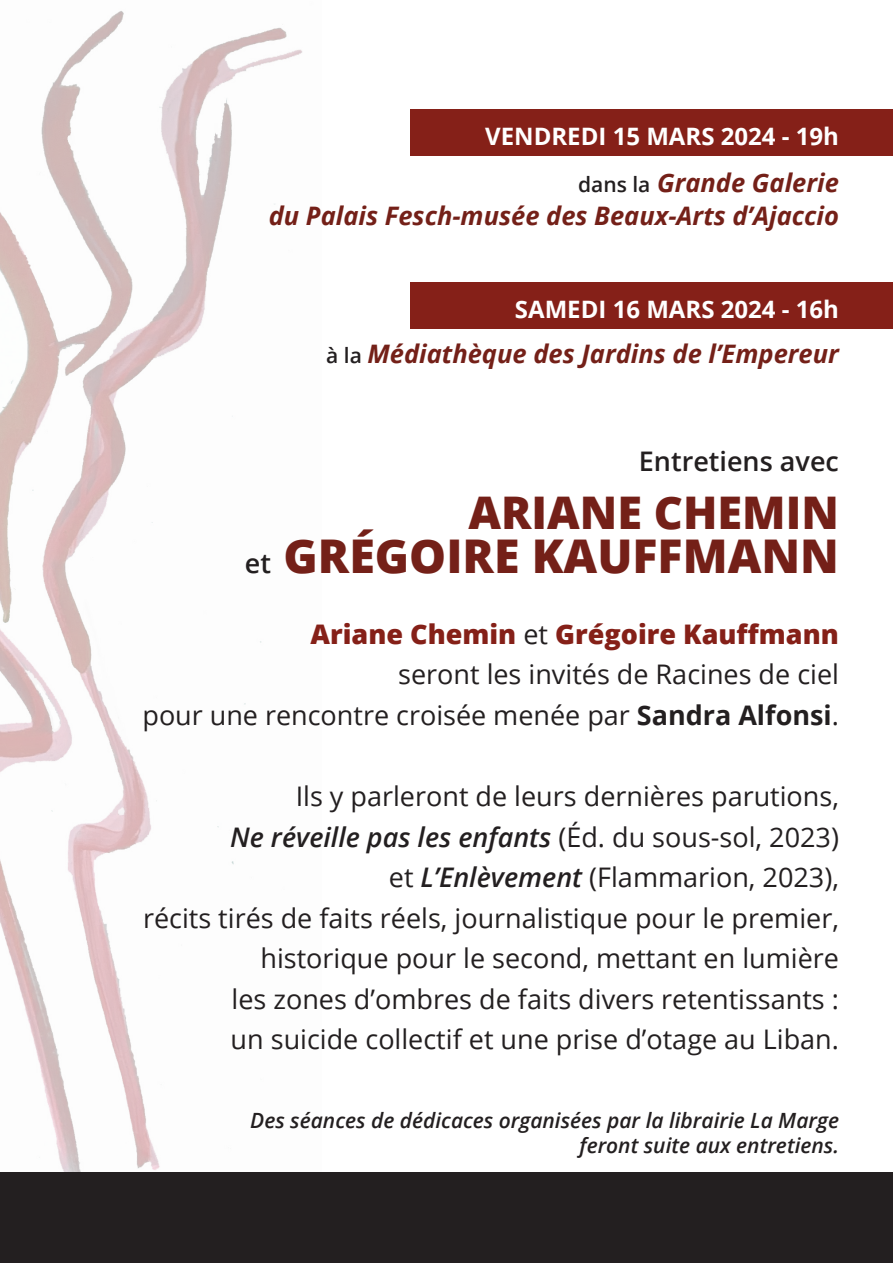
<style>
.page{position:relative;width:893px;height:1263px;background:#fff}
.page>*{position:absolute;margin:0;border:0;box-sizing:border-box;transform-origin:0 0}
.t1{font:800 46.5px "Open Sans";color:#742018}
.t2{font:800 45px "Open Sans";color:#742018}
.t3{font:27px/40.5px "Open Sans";color:#231f20;text-align:right}
.t4{font:italic 600 27px "Open Sans";color:#231f20}
.t5{font:600 27px "Open Sans";color:#231f20}
.t6{font:italic 700 25.5px "Open Sans";color:#742018}
.t7{font:700 24px "Open Sans";color:#fff}
.t8{font:italic 600 21px "Open Sans";color:#231f20}
.s1{font-weight:600;font-style:normal;font-size:21px;color:#231f20}
.s2{font-weight:600;font-size:27px;color:#231f20}
.s3{font-weight:800;color:#852018}
.s4{font-weight:700}
.s5{font-weight:400;font-style:normal}
.s6{font-weight:600;font-style:italic}
</style>
<div class="page">
<img style="left:0;top:11px;width:302px;height:1161px">
<div style="left:410px;top:109px;width:483px;height:46px;background:#852018"></div>
<div style="left:410px;top:282px;width:483px;height:47px;background:#852018"></div>
<div style="left:0;top:1172px;width:893px;height:91px;background:#231f20"></div>
<p class="t7" style="left:485px;top:120px;width:355px">VENDREDI 15 MARS 2024 - 19h</p>
<p class="t6" style="left:578px;top:165px;width:262px"><span class="s1">dans la</span> Grande Galerie</p>
<p class="t6" style="left:269px;top:197px;width:572px">du Palais Fesch-musée des Beaux-Arts d’Ajaccio</p>
<p class="t7" style="left:515px;top:293px;width:326px">SAMEDI 16 MARS 2024 - 16h</p>
<p class="t6" style="left:326px;top:336px;width:514px"><span class="s1">à la</span> Médiathèque des Jardins de l’Empereur</p>
<p class="t5" style="left:639px;top:443px;width:202px">Entretiens avec</p>
<p class="t2" style="left:468px;top:478px;width:372px">ARIANE CHEMIN</p>
<p class="t1" style="left:245px;top:521px;width:596px"><span class="s2">et</span> GRÉGOIRE KAUFFMANN</p>
<p class="t3" style="left:311px;top:613px;width:530px"><span class="s3">Ariane Chemin</span> et <span class="s3">Grégoire Kauffmann </span>seront les invités de Racines de ciel</p>
<p class="t3" style="left:142px;top:694px;width:698px">pour une rencontre croisée menée par <span class="s4">Sandra Alfonsi</span>.</p>
<p class="t3" style="left:296px;top:775px;width:545px">Ils y parleront de leurs dernières parutions,</p>
<p class="t4" style="left:230px;top:818px;width:610px">Ne réveille pas les enfants <span class="s5">(Éd. du sous-sol, 2023)</span></p>
<p class="t3" style="left:389px;top:856px;width:452px">et <span class="s6">L’Enlèvement</span> (Flammarion, 2023),</p>
<p class="t3" style="left:143px;top:897px;width:697px">récits tirés de faits réels, journalistique pour le premier,</p>
<p class="t3" style="left:260px;top:937px;width:580px">historique pour le second, mettant en lumière</p>
<p class="t3" style="left:231px;top:978px;width:609px">les zones d’ombres de faits divers retentissants :</p>
<p class="t3" style="left:231px;top:1018px;width:610px">un suicide collectif et une prise d’otage au Liban.</p>
<p class="t8" style="left:250px;top:1106px;width:590px">Des séances de dédicaces organisées par la librairie La Marge</p>
<p class="t8" style="left:579px;top:1131px;width:261px">feront suite aux entretiens.</p>
</div>
